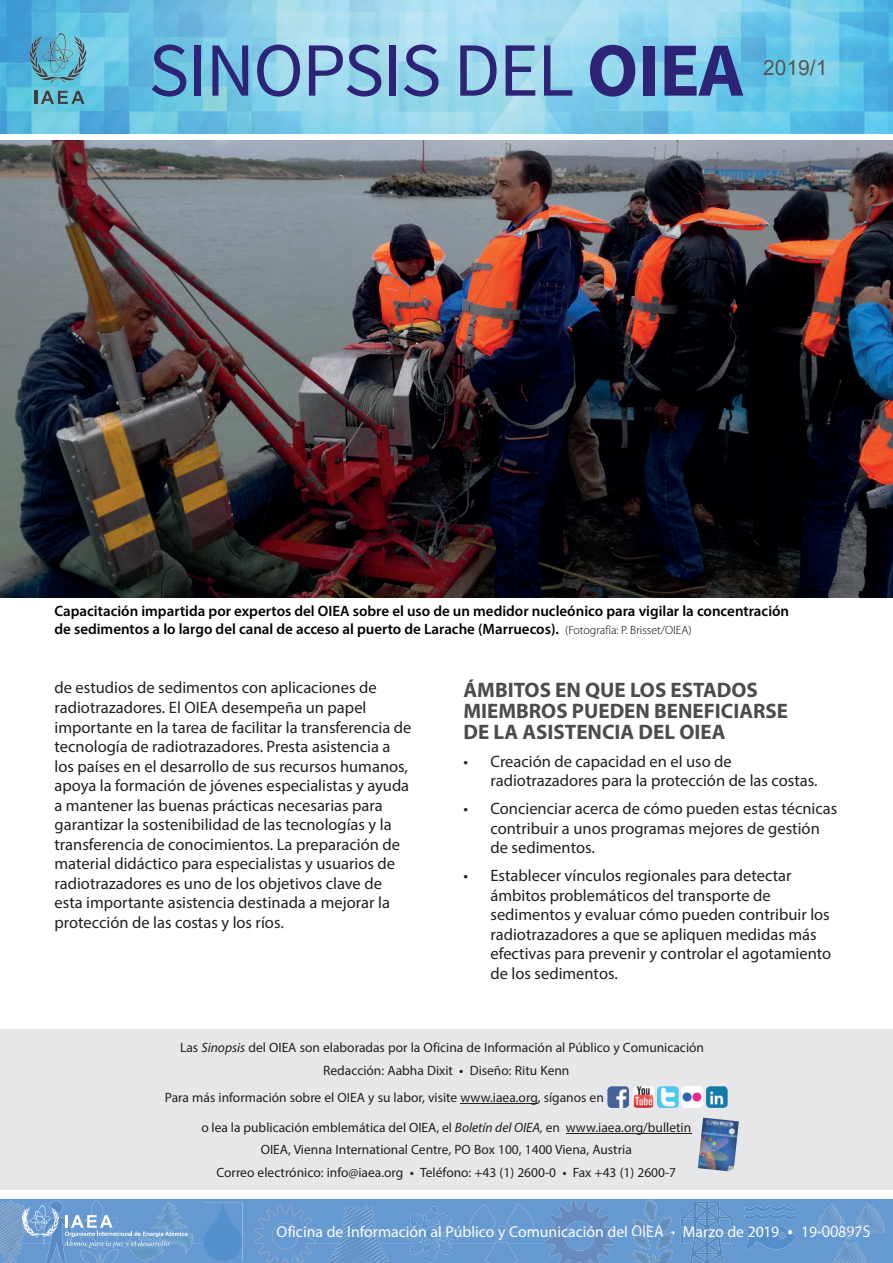
<style>
.page{position:relative;width:893px;height:1263px;background:#fff}
.page>*{position:absolute;margin:0;border:0;box-sizing:border-box;transform-origin:0 0}
.t1{font:76.5px "Source Sans Pro";letter-spacing:-.02em;color:#2d2377}
.t2{font:700 21px/21px "Myriad Pro";color:#4b4c4d}
.t3{font:21px "Arial";color:#545557}
.t4{font:16.5px/19.5px "Myriad Pro";color:#231f20}
.t5{font:15.75px "Myriad Pro";color:#fff}
.t6{font:600 15px/18px "Myriad Pro";color:#000001}
.t7{font:13.5px/22.5px "Myriad Pro";color:#231f20}
.s1{font-weight:700}
.s2{font-weight:300;font-size:12px}
.s3{font-style:italic}
.s4{font-weight:600}
.s5{font-family:"Source Sans Pro";font-size:18px}
</style>
<div class="page">
<img style="left:0;top:0;width:893px;height:134px">
<div style="left:0;top:1199px;width:893px;height:64px;background:#6599d1"></div>
<svg style="left:796px;top:1200px;width:87px;height:63px;background:#689bd1"></svg>
<svg style="left:833px;top:1241px;width:34px;height:22px"></svg>
<img style="left:0;top:141px;width:893px;height:456px">
<div style="left:0;top:1029px;width:893px;height:160px;background:#e6e7e9"></div>
<hr style="left:461px;top:1103px;width:77px;height:1px;background:#231f20">
<hr style="left:566px;top:1133px;width:125px;height:1px;background:#231f20">
<img style="left:607px;top:1086px;width:22px;height:22px">
<svg style="left:633px;top:1086px;width:21px;height:22px"></svg>
<img style="left:634px;top:1086px;width:19px;height:22px">
<img style="left:657px;top:1086px;width:22px;height:22px">
<svg style="left:681px;top:1086px;width:22px;height:22px"></svg>
<img style="left:681px;top:1086px;width:4px;height:21px">
<img style="left:706px;top:1086px;width:22px;height:22px">
<img style="left:698px;top:1117px;width:41px;height:55px">
<svg style="left:29px;top:36px;width:20px;height:41px"></svg>
<svg style="left:67px;top:36px;width:19px;height:41px"></svg>
<img style="left:40px;top:77px;width:36px;height:6px">
<img style="left:42px;top:33px;width:31px;height:40px">
<svg style="left:35px;top:91px;width:33px;height:13px"></svg>
<img style="left:71px;top:91px;width:14px;height:13px">
<img style="left:644px;top:1198px;width:11px;height:2px">
<img style="left:855px;top:1203px;width:19px;height:30px">
<img style="left:816px;top:1203px;width:21px;height:30px">
<svg style="left:0;top:1200px;width:796px;height:63px;background:#6a9bcf"></svg>
<h1 class="t1" style="left:149px;top:23px;width:595px">SINOPSIS DEL <span class="s1">OIEA</span></h1>
<p class="t3" style="left:763px;top:53px;width:66px">2019/1</p>
<p class="t6" style="left:55px;top:601px;width:736px">Capacitación impartida por expertos del OIEA sobre el uso de un medidor nucleónico para vigilar la concentración de sedimentos a lo largo del canal de acceso al puerto de Larache (Marruecos). <span class="s2">(Fotografía: P. Brisset/OIEA)</span></p>
<p class="t4" style="left:55px;top:678px;width:358px">de estudios de sedimentos con aplicaciones de radiotrazadores. El OIEA desempeña un papel importante en la tarea de facilitar la transferencia de tecnología de radiotrazadores. Presta asistencia a los países en el desarrollo de sus recursos humanos, apoya la formación de jóvenes especialistas y ayuda a mantener las buenas prácticas necesarias para garantizar la sostenibilidad de las tecnologías y la transferencia de conocimientos. La preparación de material didáctico para especialistas y usuarios de radiotrazadores es uno de los objetivos clave de esta importante asistencia destinada a mejorar la protección de las costas y los ríos.</p>
<p class="t2" style="left:463px;top:679px;width:326px">ÁMBITOS EN QUE LOS ESTADOS<br>MIEMBROS PUEDEN BENEFICIARSE<br>DE LA ASISTENCIA DEL OIEA</p>
<p class="t4" style="left:490px;top:751px;width:329px;text-indent:-27px">• Creación de capacidad en el uso de radiotrazadores para la protección de las costas.</p>
<p class="t4" style="left:490px;top:799px;width:348px;text-indent:-27px">• Concienciar acerca de cómo pueden estas técnicas contribuir a unos programas mejores de gestión de sedimentos.</p>
<p class="t4" style="left:490px;top:866px;width:342px;text-indent:-27px">• Establecer vínculos regionales para detectar ámbitos problemáticos del transporte de sedimentos y evaluar cómo pueden contribuir los radiotrazadores a que se apliquen medidas más efectivas para prevenir y controlar el agotamiento de los sedimentos.</p>
<p class="t7" style="left:323px;top:1036px;width:382px;text-indent:-143px">Las <span class="s3">Sinopsis</span> del OIEA son elaboradas por la Oficina de Información al Público y Comunicación<br>Redacción: Aabha Dixit <span class="s4">•</span> Diseño: Ritu Kenn</p>
<p class="t7" style="left:165px;top:1086px;width:440px">Para más información sobre el OIEA y su labor, visite www.iaea.org, síganos en</p>
<p class="t7" style="left:201px;top:1116px;width:491px;text-align:center">o lea la publicación emblemática del OIEA, el <span class="s3">Boletín del OIEA,</span> en www.iaea.org/bulletin<br>OIEA, Vienna International Centre, PO Box 100, 1400 Viena, Austria<br>Correo electrónico: info@iaea.org <span class="s4">•</span> Teléfono: +43 (1) 2600-0 <span class="s4">•</span> Fax +43 (1) 2600-7</p>
<p class="t5" style="left:277px;top:1221px;width:595px">Oficina de Información al Público y Comunicación del OIEA • Marzo de 2019 <span class="s5">•</span> 19-00897S</p>
</div>
